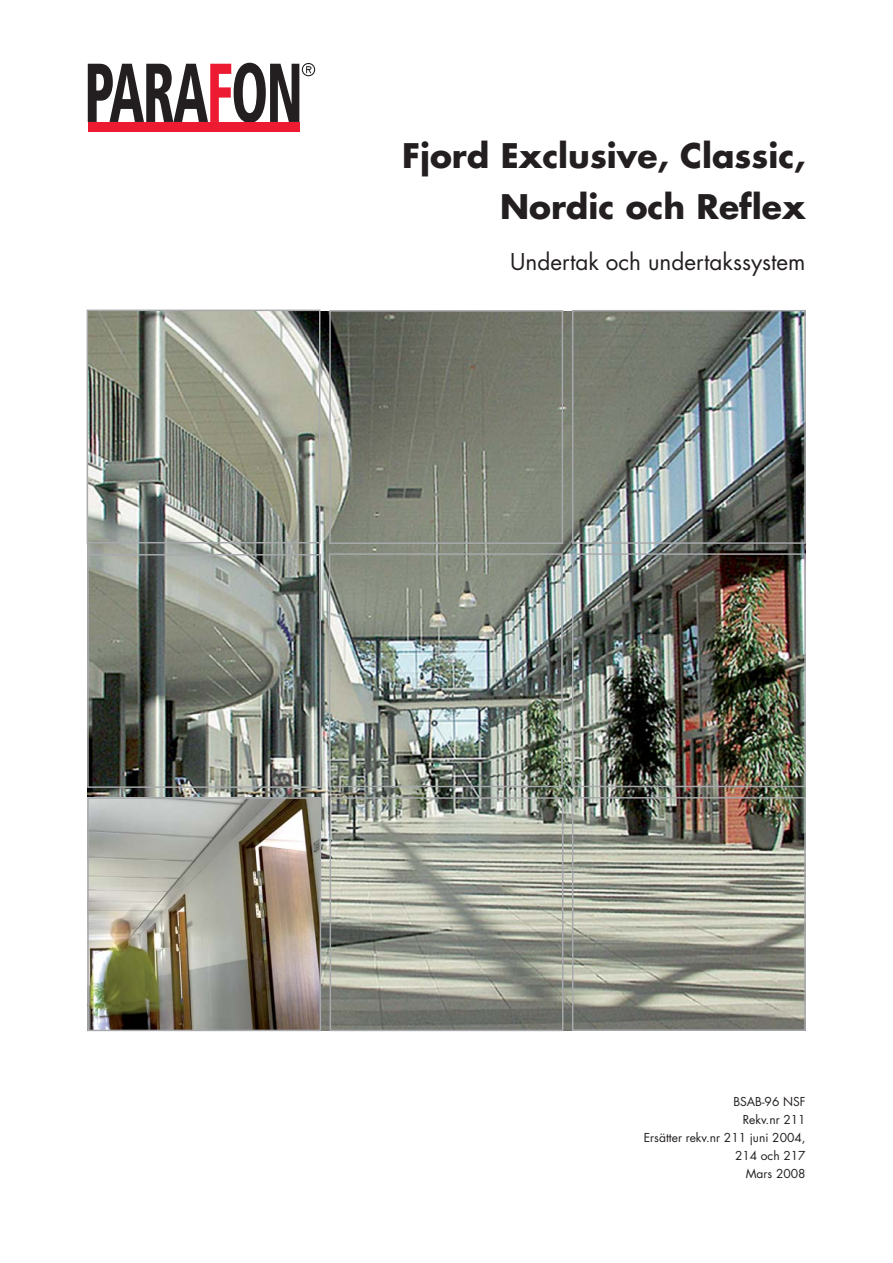
<style>
.page{position:relative;width:893px;height:1263px;background:#fff}
.page>*{position:absolute;margin:0;border:0;box-sizing:border-box;transform-origin:0 0}
.t1{font:700 33px/51px "Futura";color:#231f20;text-align:right}
.t2{font:22.5px "Futura";color:#231f20}
.t3{font:12px/18px "Futura";color:#231f20;text-align:right}
</style>
<div class="page">
<img style="left:87px;top:311px;width:719px;height:719px">
<div style="left:572px;top:310px;width:234px;height:234px;border:2px solid #a7a9ac"></div>
<div style="left:329px;top:310px;width:234px;height:234px;border:2px solid #a7a9ac"></div>
<div style="left:329px;top:553px;width:234px;height:234px;border:2px solid #a7a9ac"></div>
<div style="left:572px;top:553px;width:234px;height:234px;border:2px solid #a7a9ac"></div>
<div style="left:572px;top:797px;width:234px;height:234px;border:2px solid #a7a9ac"></div>
<div style="left:330px;top:797px;width:233px;height:234px;border:2px solid #a7a9ac"></div>
<div style="left:87px;top:310px;width:233px;height:233px;border:2px solid #a7a9ac"></div>
<div style="left:87px;top:554px;width:234px;height:234px;border:2px solid #a7a9ac"></div>
<div style="left:88px;top:122px;width:211px;height:9px;background:#ed1b32"></div>
<svg style="left:88px;top:63px;width:227px;height:60px"></svg>
<img style="left:90px;top:800px;width:228px;height:228px">
<div style="left:87px;top:797px;width:234px;height:234px;border:2px solid #a7a9ac"></div>
<h1 class="t1" style="left:402px;top:131px;width:405px">Fjord Exclusive, Classic,<br>Nordic och Reflex</h1>
<h2 class="t2" style="left:510px;top:249px;width:297px">Undertak och undertakssystem</h2>
<p class="t3" style="left:644px;top:1092px;width:163px">BSAB-96 NSF<br>Rekv.nr 211<br>Ersätter rekv.nr 211 juni 2004,<br>214 och 217<br>Mars 2008</p>
</div>
